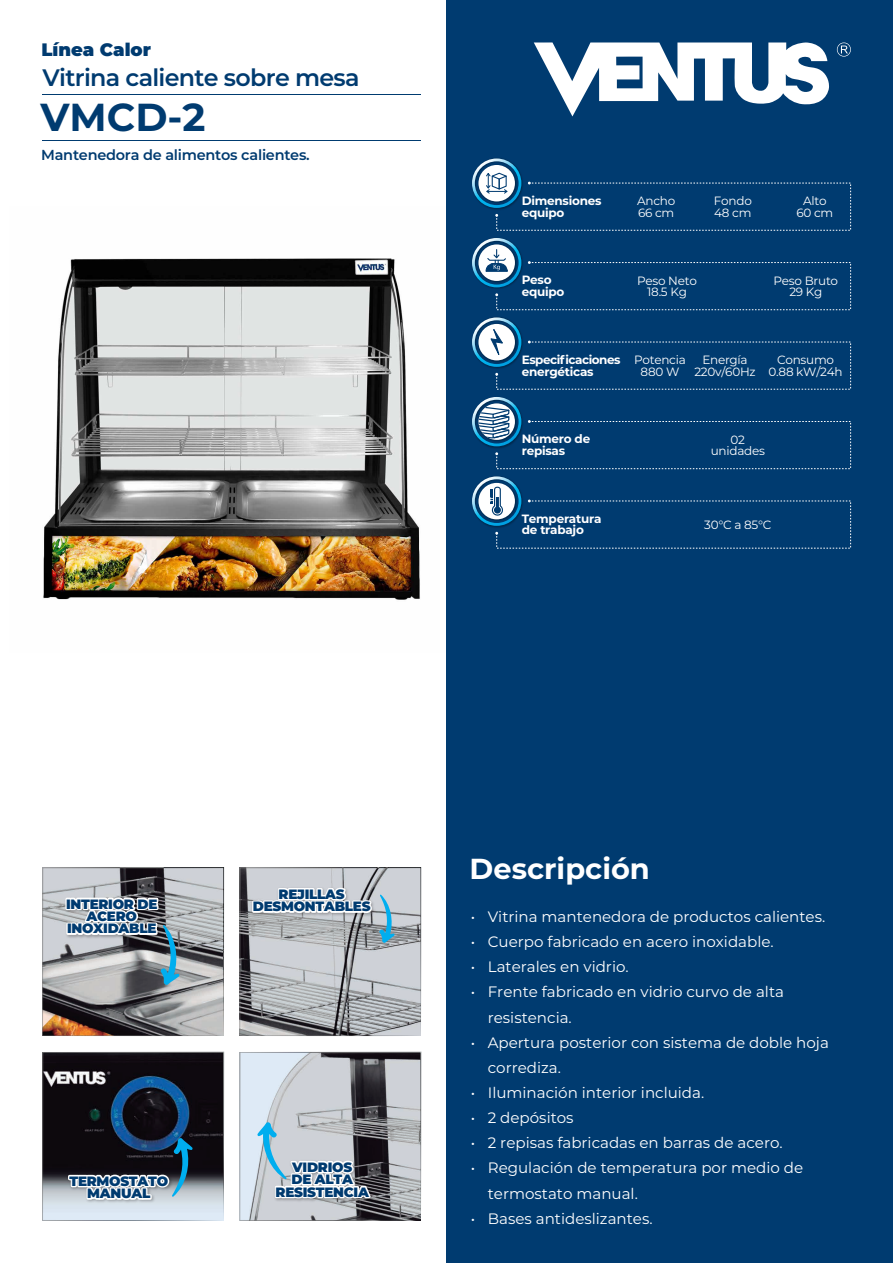
<style>
.page{position:relative;width:893px;height:1263px;background:#fff}
.page>*{position:absolute;margin:0;border:0;box-sizing:border-box;transform-origin:0 0}
.t1{font:700 39px "Montserrat";color:#003b70}
.t2{font:700 28.95px "Montserrat";color:#fff}
.t3{font:600 23.85px "Montserrat";letter-spacing:-.03em;color:#003b70}
.t4{font:900 18px "Montserrat";color:#003b70}
.t5{font:15.15px/25.2px "Montserrat";color:#fff;text-align:justify}
.t6{font:600 14.55px "Montserrat";letter-spacing:-.015em;color:#003b70}
.t7{font:900 13.5px/12.5px "Montserrat";letter-spacing:-.02em;color:#003b70;text-align:center}
.t8{font:12px/11.6px "Montserrat";letter-spacing:-.02em;color:#fff;text-align:center}
.t9{font:700 12px/11.6px "Montserrat";letter-spacing:-.02em;color:#fff}
.t10{font:700 12px/11.6px "Montserrat";letter-spacing:-.04em;color:#fff}
</style>
<div class="page">
<img style="left:43px;top:258px;width:377px;height:342px">
<div style="left:446px;top:0;width:447px;height:1263px;background:#003b70"></div>
<svg style="left:534px;top:42px;width:295px;height:74px"></svg>
<svg style="left:837px;top:43px;width:14px;height:14px"></svg>
<hr style="left:43px;top:95px;width:378px;height:1px;background:#003b70">
<hr style="left:43px;top:140px;width:378px;height:1px;background:#003b70">
<svg style="left:472px;top:159px;width:379px;height:72px"></svg>
<svg style="left:472px;top:238px;width:379px;height:72px"></svg>
<svg style="left:472px;top:397px;width:379px;height:72px"></svg>
<svg style="left:472px;top:317px;width:379px;height:73px"></svg>
<svg style="left:472px;top:476px;width:379px;height:73px"></svg>
<svg style="left:42px;top:867px;width:182px;height:169px;background:#9c9c9e"></svg>
<svg style="left:239px;top:1051px;width:182px;height:170px;background:#adb2b8"></svg>
<svg style="left:42px;top:1051px;width:182px;height:170px;background:#484e59"></svg>
<svg style="left:239px;top:867px;width:182px;height:169px;background:#aeb1b6"></svg>
<p class="t4" style="left:41px;top:36px;width:111px">Línea Calor</p>
<h3 class="t3" style="left:43px;top:61px;width:319px">Vitrina caliente sobre mesa</h3>
<h1 class="t1" style="left:40px;top:89px;width:167px">VMCD-2</h1>
<p class="t6" style="left:41px;top:144px;width:270px">Mantenedora de alimentos calientes.</p>
<p class="t9" style="left:522px;top:194px;width:81px">Dimensiones equipo</p>
<p class="t8" style="left:796px;top:195px;width:38px">Alto<br>60 cm</p>
<p class="t8" style="left:637px;top:195px;width:40px;text-align:left">Ancho<br>66 cm</p>
<p class="t8" style="left:714px;top:195px;width:39px;text-align:left">Fondo<br>48 cm</p>
<p class="t9" style="left:522px;top:274px;width:44px">Peso equipo</p>
<p class="t8" style="left:774px;top:274px;width:66px">Peso Bruto<br>29 Kg</p>
<p class="t8" style="left:637px;top:274px;width:61px">Peso Neto<br>18.5 Kg</p>
<p class="t10" style="left:522px;top:353px;width:100px">Especificaciones energéticas</p>
<p class="t8" style="left:769px;top:354px;width:75px">Consumo<br>0.88 kW/24h</p>
<p class="t8" style="left:634px;top:354px;width:53px">Potencia<br>880 W</p>
<p class="t8" style="left:694px;top:354px;width:63px">Energía<br>220v/60Hz</p>
<p class="t9" style="left:522px;top:433px;width:70px">Número de repisas</p>
<p class="t8" style="left:711px;top:433px;width:56px">02 unidades</p>
<p class="t9" style="left:522px;top:512px;width:81px">Temperatura de trabajo</p>
<p class="t8" style="left:704px;top:518px;width:69px">30°C a 85°C</p>
<p class="t7" style="left:66px;top:897px;width:93px">INTERIOR DE<br>ACERO<br>INOXIDABLE</p>
<p class="t7" style="left:253px;top:887px;width:119px">REJILLAS<br>DESMONTABLES</p>
<p class="t7" style="left:69px;top:1174px;width:100px">TERMOSTATO<br>MANUAL</p>
<p class="t7" style="left:276px;top:1160px;width:95px">VIDRIOS<br>DE ALTA<br>RESISTENCIA</p>
<h2 class="t2" style="left:470px;top:848px;width:182px">Descripción</h2>
<p class="t5" style="left:471px;top:903px;width:6px">• • • •</p>
<p class="t5" style="left:471px;top:1029px;width:6px">•</p>
<p class="t5" style="left:471px;top:1079px;width:6px">• • • •</p>
<p class="t5" style="left:471px;top:1205px;width:6px">•</p>
<p class="t5" style="left:488px;top:903px;width:343px;text-align:left">Vitrina mantenedora de productos calientes.<br>Cuerpo fabricado en acero inoxidable.<br>Laterales en vidrio.<br>Frente fabricado en vidrio curvo de alta resistencia.<br>Apertura posterior con sistema de doble hoja corrediza.<br>Iluminación interior incluida.<br>2 depósitos<br>2 repisas fabricadas en barras de acero.<br>Regulación de temperatura por medio de termostato manual.<br>Bases antideslizantes.</p>
</div>
